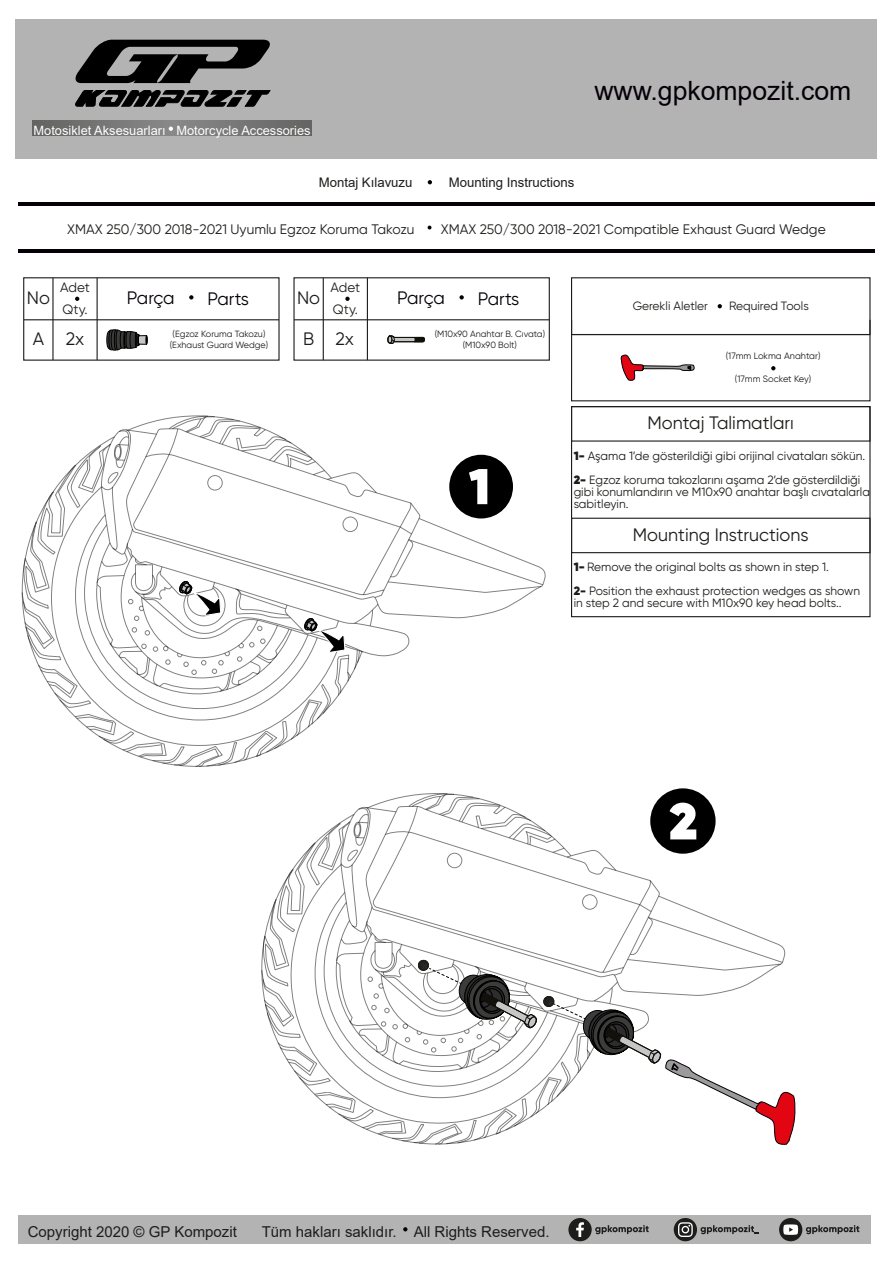
<style>
.page{position:relative;width:893px;height:1263px;background:#fff}
.page>*{position:absolute;margin:0;border:0;box-sizing:border-box;transform-origin:0 0}
.t1{font:26.55px "Arial";color:#050007}
.t2{font:18px "Gilroy";color:#1d1d1b}
.t3{font:18px "Gilroy";letter-spacing:-.02em;color:#050007}
.t4{font:18px "Gilroy";color:#1a1a18}
.t5{font:15px "Arial";color:#1d1d1b}
.t6{font:13.8px "Gilroy";color:#1d1d1b}
.t7{font:13.5px/21.3px "Gilroy";color:#1d1d1b}
.t8{font:13.2px "Arial";color:#1d1d1b}
.t9{font:12.9px "Arial";color:#fff}
.t10{font:12px/24px "Gilroy";color:#1d1d1b}
.t11{font:9.15px "Gilroy";color:#1d1d1b}
.t12{font:9px/10.9px "Gilroy";color:#1d1d1b;text-align:center}
.s1{font-weight:800}
.s2{font-weight:900}
</style>
<div class="page">
<div style="left:19px;top:1215px;width:852px;height:29px;background:#b3b3b3"></div>
<div style="left:568px;top:1218px;width:24px;height:23px;background:#1d1d1b;border-radius:50%"></div>
<svg style="left:576px;top:1222px;width:8px;height:15px"></svg>
<svg style="left:595px;top:1225px;width:54px;height:9px"></svg>
<div style="left:674px;top:1218px;width:23px;height:23px;background:#1d1d1b;border-radius:50%"></div>
<svg style="left:678px;top:1222px;width:15px;height:15px"></svg>
<svg style="left:700px;top:1225px;width:59px;height:9px"></svg>
<div style="left:779px;top:1218px;width:23px;height:23px;background:#1d1d1b;border-radius:50%"></div>
<svg style="left:783px;top:1224px;width:15px;height:11px"></svg>
<svg style="left:806px;top:1225px;width:53px;height:9px"></svg>
<svg style="left:403px;top:1227px;width:4px;height:4px"></svg>
<div style="left:571px;top:406px;width:299px;height:36px;border:1px solid #1d1d1b"></div>
<div style="left:571px;top:518px;width:299px;height:35px;border:1px solid #1d1d1b"></div>
<svg style="left:428px;top:180px;width:4px;height:4px"></svg>
<div style="left:16px;top:19px;width:861px;height:140px;background:#b3b3b3"></div>
<svg style="left:32px;top:121px;width:279px;height:15px;background:#767675"></svg>
<svg style="left:169px;top:127px;width:4px;height:4px"></svg>
<hr style="left:18px;top:202px;width:856px;height:3px;background:#050007">
<hr style="left:18px;top:249px;width:856px;height:3px;background:#050007">
<svg style="left:75px;top:40px;width:195px;height:43px"></svg>
<svg style="left:75px;top:90px;width:195px;height:16px"></svg>
<svg style="left:571px;top:277px;width:300px;height:59px"></svg>
<svg style="left:23px;top:277px;width:257px;height:84px"></svg>
<svg style="left:293px;top:277px;width:257px;height:84px"></svg>
<svg style="left:771px;top:366px;width:4px;height:4px"></svg>
<svg style="left:650px;top:788px;width:66px;height:66px"></svg>
<svg style="left:261px;top:793px;width:535px;height:352px"></svg>
<svg style="left:22px;top:415px;width:521px;height:352px"></svg>
<svg style="left:620px;top:354px;width:75px;height:27px"></svg>
<p class="t9" style="left:34px;top:121px;width:279px">Motosiklet Aksesuarları Motorcycle Accessories</p>
<p class="t8" style="left:319px;top:174px;width:95px">Montaj Kılavuzu</p>
<p class="t8" style="left:449px;top:174px;width:127px">Mounting Instructions</p>
<h1 class="t1" style="left:594px;top:72px;width:258px">www.gpkompozit.com</h1>
<p class="t6" style="left:67px;top:221px;width:349px">XMAX 250/300 2018-2021 Uyumlu Egzoz Koruma Takozu</p>
<p class="t6" style="left:441px;top:220px;width:386px">XMAX 250/300 2018-2021 Compatible Exhaust Guard Wedge</p>
<h2 class="t2" style="left:27px;top:287px;width:25px">No</h2>
<h2 class="t2" style="left:33px;top:328px;width:13px">A</h2>
<p class="t7" style="left:60px;top:277px;width:31px">Adet<br>Qty.</p>
<h2 class="t4" style="left:66px;top:328px;width:20px">2x</h2>
<h2 class="t4" style="left:336px;top:328px;width:20px">2x</h2>
<p class="t7" style="left:330px;top:277px;width:31px">Adet<br>Qty.</p>
<h2 class="t3" style="left:127px;top:287px;width:49px">Parça</h2>
<h2 class="t3" style="left:208px;top:287px;width:43px">Parts</h2>
<h2 class="t2" style="left:297px;top:287px;width:25px">No</h2>
<h2 class="t3" style="left:397px;top:287px;width:49px">Parça</h2>
<h2 class="t3" style="left:478px;top:287px;width:43px">Parts</h2>
<p class="t12" style="left:170px;top:328px;width:100px">(Egzoz Koruma Takozu) (Exhaust Guard Wedge)</p>
<h2 class="t2" style="left:303px;top:328px;width:13px">B</h2>
<p class="t12" style="left:435px;top:328px;width:112px">(M10x90 Anahtar B. Cıvata) (M10x90 Bolt)</p>
<p class="t10" style="left:633px;top:294px;width:77px">Gerekli Aletler</p>
<p class="t10" style="left:729px;top:294px;width:81px">Required Tools</p>
<p class="t11" style="left:726px;top:350px;width:96px">(17mm Lokma Anahtar)</p>
<p class="t11" style="left:735px;top:373px;width:78px">(17mm Socket Key)</p>
<h2 class="t2" style="left:648px;top:412px;width:148px">Montaj Talimatları</h2>
<p class="t10" style="left:574px;top:444px;width:293px"><span class="s1">1-</span> Aşama 1’de gösterildiği gibi orijinal civataları sökün.<br><span class="s1">2-</span> Egzoz koruma takozlarını aşama 2’de gösterdildiği</p>
<p class="t10" style="left:574px;top:486px;width:298px;line-height:12px">gibi konumlandırın ve M10x90 anahtar başlı cıvatalarla sabitleyin.</p>
<h2 class="t2" style="left:633px;top:524px;width:177px">Mounting Instructions</h2>
<p class="t10" style="left:574px;top:555px;width:288px"><span class="s1">1-</span> Remove the original bolts as shown in step 1.<br><span class="s2">2-</span> Position the exhaust protection wedges as shown</p>
<p class="t10" style="left:574px;top:591px;width:269px">in step 2 and secure with M10x90 key head bolts..</p>
<p class="t5" style="left:28px;top:1221px;width:211px">Copyright 2020 © GP Kompozit</p>
<p class="t5" style="left:262px;top:1221px;width:289px">Tüm hakları saklıdır. All Rights Reserved.</p>
</div>
